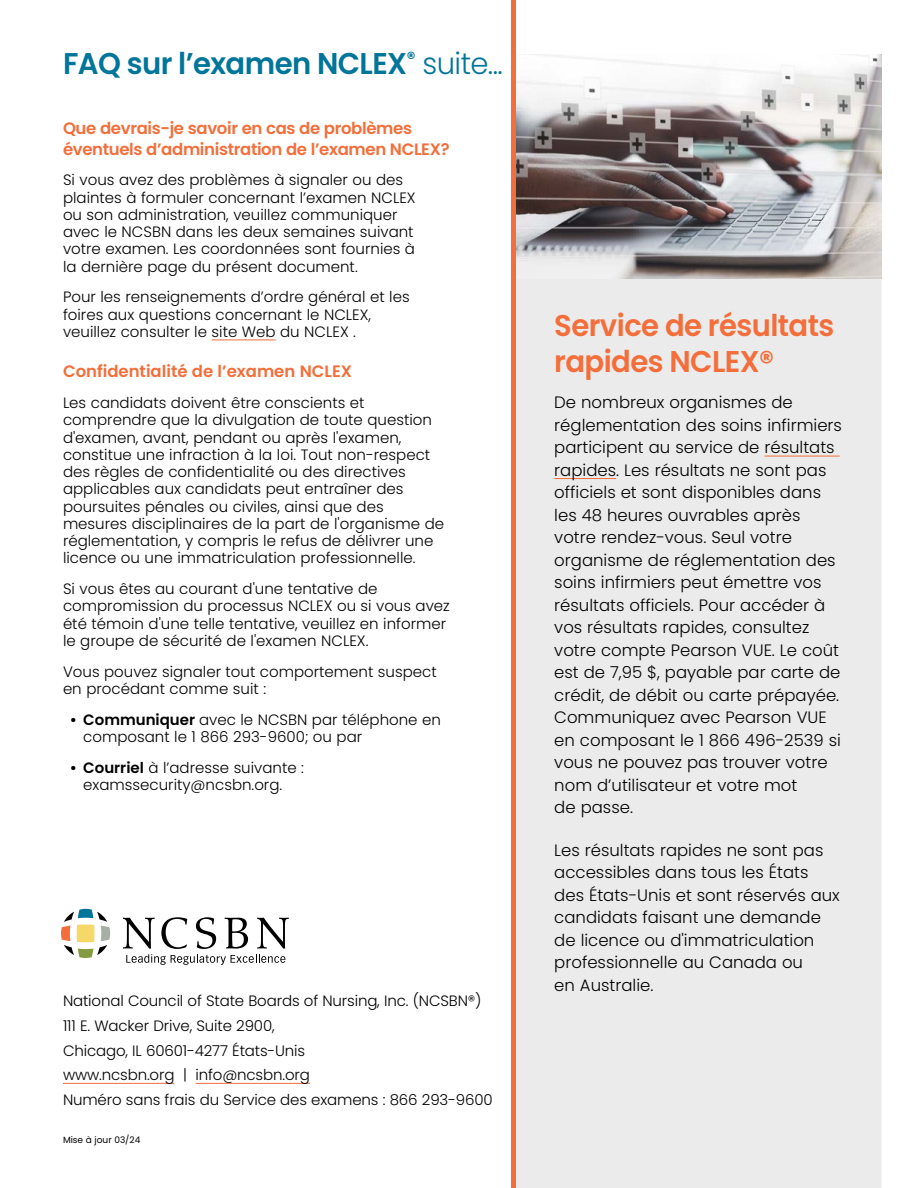
<style>
.page{position:relative;width:918px;height:1188px;background:#fff}
.page>*{position:absolute;margin:0;border:0;box-sizing:border-box;transform-origin:0 0}
.t1{font:600 30px/36px "Poppins";letter-spacing:-.02em;color:#f36e3a}
.t2{font:600 30px "Poppins";letter-spacing:-.02em;color:#00759a}
.t3{font:300 16.5px/22.5px "Poppins";color:#000}
.t4{font:600 16.5px/21px "Poppins";letter-spacing:-.02em;color:#f36e3a}
.t5{font:600 16.5px "Poppins";color:#f36e3a}
.t6{font:300 15px/17.2px "Poppins";color:#000}
.t7{font:9px "Poppins";color:#000}
.s1{font-weight:300}
.s2{font-weight:600}
</style>
<div class="page">
<div style="left:516px;top:279px;width:366px;height:909px;background:#ebebec"></div>
<hr style="left:765px;top:456px;width:75px;height:1px;background:#f36e3a">
<hr style="left:554px;top:478px;width:62px;height:1px;background:#f36e3a">
<img style="left:516px;top:54px;width:366px;height:225px">
<hr style="left:212px;top:340px;width:64px;height:1px;background:#f36e3a">
<svg style="left:61px;top:909px;width:49px;height:49px"></svg>
<svg style="left:123px;top:917px;width:166px;height:48px"></svg>
<hr style="left:63px;top:1083px;width:111px;height:1px;background:#f36e3a">
<hr style="left:196px;top:1083px;width:114px;height:1px;background:#f36e3a">
<div style="left:511px;top:0;width:5px;height:1188px;background:#f36e3a"></div>
<h1 class="t2" style="left:63px;top:46px;width:441px">FAQ sur l’examen NCLEX<sup>®</sup> <span class="s1">suite...</span></h1>
<p class="t4" style="left:63px;top:117px;width:388px">Que devrais-je savoir en cas de problèmes éventuels d’administration de l’examen NCLEX?</p>
<p class="t6" style="left:63px;top:172px;width:354px">Si vous avez des problèmes à signaler ou des plaintes à formuler concernant l’examen NCLEX ou son administration, veuillez communiquer avec le NCSBN dans les deux semaines suivant votre examen. Les coordonnées sont fournies à la dernière page du présent document.</p>
<p class="t6" style="left:63px;top:289px;width:348px">Pour les renseignements d’ordre général et les foires aux questions concernant le NCLEX, veuillez consulter le site Web du NCLEX .</p>
<p class="t5" style="left:63px;top:362px;width:291px">Confidentialité de l’examen NCLEX</p>
<p class="t6" style="left:63px;top:394px;width:383px">Les candidats doivent être conscients et comprendre que la divulgation de toute question d'examen, avant, pendant ou après l'examen, constitue une infraction à la loi. Tout non-respect des règles de confidentialité ou des directives applicables aux candidats peut entraîner des poursuites pénales ou civiles, ainsi que des mesures disciplinaires de la part de l'organisme de réglementation, y compris le refus de délivrer une licence ou une immatriculation professionnelle.</p>
<p class="t6" style="left:63px;top:580px;width:388px">Si vous êtes au courant d'une tentative de compromission du processus NCLEX ou si vous avez été témoin d'une telle tentative, veuillez en informer le groupe de sécurité de l'examen NCLEX.</p>
<p class="t6" style="left:63px;top:663px;width:375px">Vous pouvez signaler tout comportement suspect en procédant comme suit :</p>
<p class="t6" style="left:83px;top:711px;width:359px;text-indent:-13px"><span class="s2">• Communiquer</span> avec le NCSBN par téléphone en composant le 1 866 293-9600; ou par</p>
<p class="t6" style="left:70px;top:759px;width:236px;text-align:center"><span class="s2">• Courriel</span> à l’adresse suivante : examssecurity@ncsbn.org.</p>
<p class="t6" style="left:63px;top:989px;width:431px;line-height:24.8px">National Council of State Boards of Nursing, Inc. (NCSBN®)<br>111 E. Wacker Drive, Suite 2900,<br>Chicago, IL 60601-4277 États-Unis<br>www.ncsbn.org | info@ncsbn.org<br>Numéro sans frais du Service des examens : 866 293-9600</p>
<p class="t7" style="left:63px;top:1134px;width:79px">Mise à jour 03/24</p>
<h1 class="t1" style="left:554px;top:308px;width:281px">Service de résultats rapides NCLEX®</h1>
<p class="t3" style="left:554px;top:391px;width:289px">De nombreux organismes de réglementation des soins infirmiers participent au service de résultats rapides. Les résultats ne sont pas officiels et sont disponibles dans les 48 heures ouvrables après votre rendez-vous. Seul votre organisme de réglementation des soins infirmiers peut émettre vos résultats officiels. Pour accéder à vos résultats rapides, consultez votre compte Pearson VUE. Le coût est de 7,95 $, payable par carte de crédit, de débit ou carte prépayée.<br>Communiquez avec Pearson VUE en composant le 1 866 496-2539 si vous ne pouvez pas trouver votre nom d’utilisateur et votre mot<br>de passe.</p>
<p class="t3" style="left:554px;top:839px;width:287px">Les résultats rapides ne sont pas accessibles dans tous les États des États-Unis et sont réservés aux candidats faisant une demande de licence ou d'immatriculation professionnelle au Canada ou<br>en Australie.</p>
</div>
